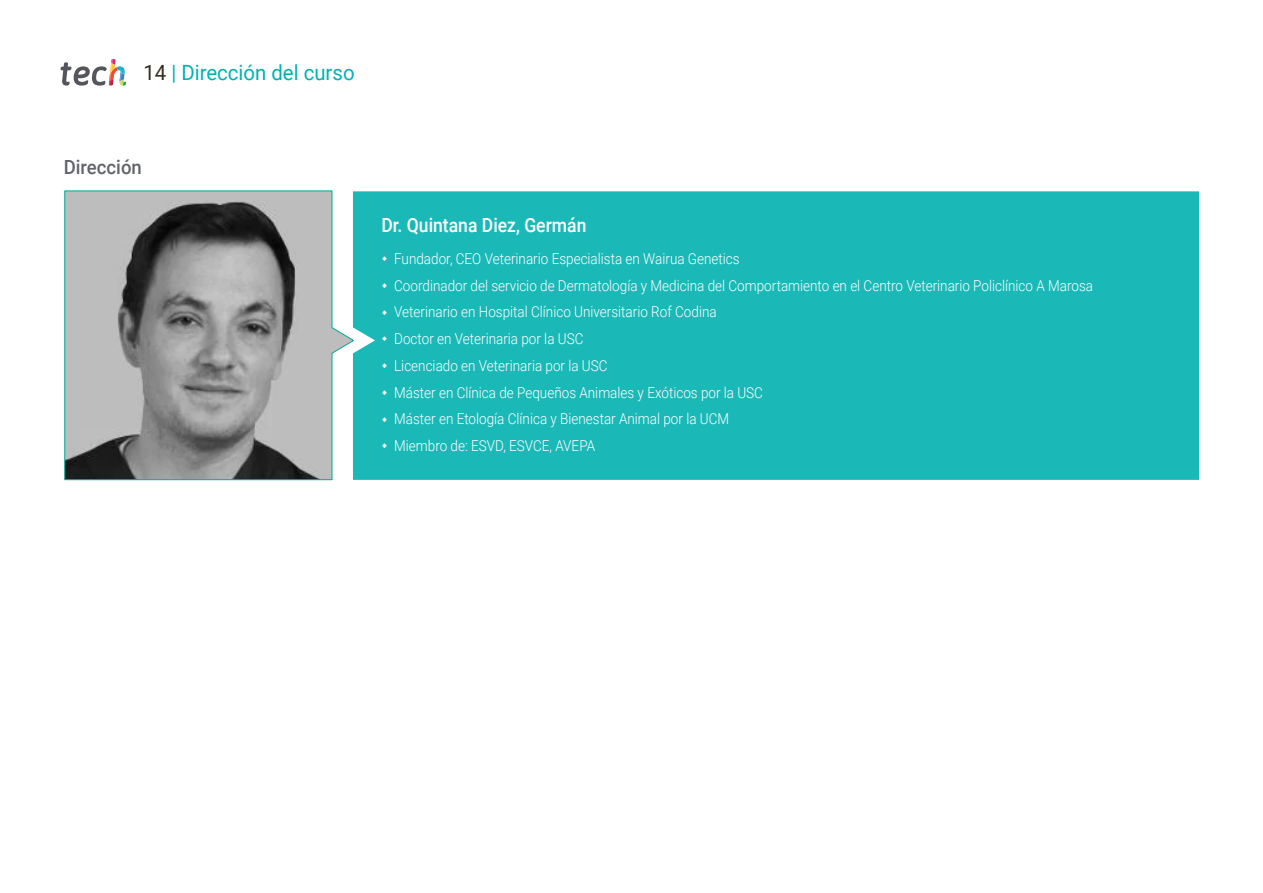
<style>
.page{position:relative;width:1263px;height:893px;background:#fff}
.page>*{position:absolute;margin:0;border:0;box-sizing:border-box;transform-origin:0 0}
.t1{font:21px "Roboto";color:#00b2af}
.t2{font:500 19.5px "Roboto";color:#fff;scale:.9 1}
.t3{font:500 19.5px "Roboto";color:#61646a;scale:.95 1}
.t4{font:300 15px/26.7px "Roboto";color:#fff;scale:.9 1}
.s1{color:#312e20}
</style>
<div class="page">
<svg style="left:61px;top:59px;width:65px;height:27px"></svg>
<div style="left:354px;top:191px;width:845px;height:289px;background:#1ab9b7"></div>
<svg style="left:64px;top:191px;width:290px;height:289px;background:#969b9b"></svg>
<svg style="left:382px;top:256px;width:5px;height:5px"></svg>
<svg style="left:382px;top:283px;width:5px;height:5px"></svg>
<svg style="left:382px;top:310px;width:5px;height:5px"></svg>
<svg style="left:382px;top:336px;width:5px;height:5px"></svg>
<svg style="left:382px;top:363px;width:5px;height:5px"></svg>
<svg style="left:382px;top:390px;width:5px;height:5px"></svg>
<svg style="left:382px;top:417px;width:5px;height:5px"></svg>
<svg style="left:382px;top:443px;width:5px;height:5px"></svg>
<h1 class="t1" style="left:144px;top:57px;width:213px"><span class="s1">14</span> | Dirección del curso</h1>
<h2 class="t3" style="left:64px;top:153px;width:84px">Dirección</h2>
<h2 class="t2" style="left:381px;top:211px;width:229px">Dr. Quintana Diez, Germán</h2>
<p class="t4" style="left:394px;top:245px;width:778px">Fundador, CEO Veterinario Especialista en Wairua Genetics<br>Coordinador del servicio de Dermatología y Medicina del Comportamiento en el Centro Veterinario Policlínico A Marosa Veterinario en Hospital Clínico Universitario Rof Codina<br>Doctor en Veterinaria por la USC<br>Licenciado en Veterinaria por la USC<br>Máster en Clínica de Pequeños Animales y Exóticos por la USC<br>Máster en Etología Clínica y Bienestar Animal por la UCM<br>Miembro de: ESVD, ESVCE, AVEPA</p>
</div>
